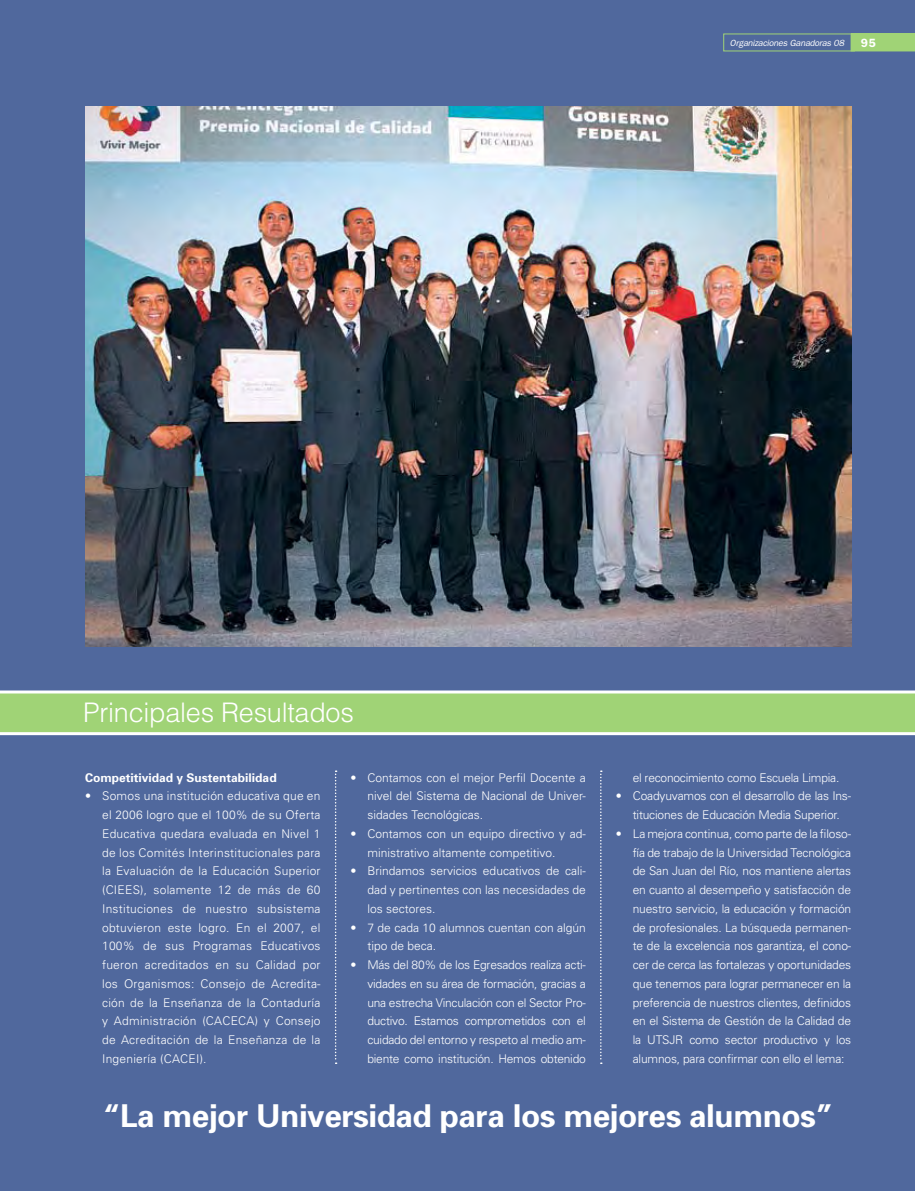
<style>
.page{position:relative;width:915px;height:1191px;background:#fff}
.page>*{position:absolute;margin:0;border:0;box-sizing:border-box;transform-origin:0 0}
.t1{font:700 31.5px "Univers";letter-spacing:-.015em;color:#fff}
.t2{font:300 27px "Helvetica";letter-spacing:-.01em;color:#fff}
.t3{font:300 12px/18.8px "Univers";color:#fff;text-align:justify}
.t4{font:300 12px "Univers";letter-spacing:-.02em;color:#fff}
.t5{font:700 12px "Univers";color:#fff}
.t6{font:600 12px "Franklin Gothic";color:#fff}
.t7{font:italic 9px "Franklin Gothic";letter-spacing:-.02em;color:#fff}
</style>
<div class="page">
<div style="left:0;top:0;width:914px;height:1191px;background:#50689d"></div>
<div style="left:723px;top:34px;width:131px;height:17px;border:1px solid #a0d376"></div>
<svg style="left:850px;top:34px;width:64px;height:17px"></svg>
<div style="left:0;top:691px;width:914px;height:42px;background:#a0d376"></div>
<hr style="left:0;top:690px;width:914px;height:3px;background:#fff">
<hr style="left:0;top:732px;width:914px;height:3px;background:#fff">
<img style="left:85px;top:106px;width:765px;height:540px">
<svg style="left:335px;top:770px;width:1px;height:294px"></svg>
<svg style="left:600px;top:770px;width:1px;height:294px"></svg>
<p class="t7" style="left:729px;top:38px;width:116px">Organizaciones Ganadoras 08</p>
<p class="t6" style="left:860px;top:35px;width:9px">95</p>
<h2 class="t2" style="left:83px;top:695px;width:272px">Principales Resultados</h2>
<p class="t5" style="left:85px;top:769px;width:193px">Competitividad y Sustentabilidad</p>
<p class="t3" style="left:102px;top:786px;width:220px;text-indent:-17px">• Somos una institución educativa que en el 2006 logro que el 100% de su Oferta Educativa quedara evaluada en Nivel 1 de los Comités Interinstitucionales para la Evaluación de la Educación Superior (CIEES), solamente 12 de más de 60<br>Instituciones de nuestro subsistema obtuvieron este logro. En el 2007, el 100% de sus Programas Educativos fueron acreditados en su Calidad por los Organismos: Consejo de Acredita&shy;ción de la Enseñanza de la Contaduría y Administración (CACECA) y Consejo de Acreditación de la Enseñanza de la Ingeniería (CACEI).</p>
<p class="t3" style="left:367px;top:767px;width:220px;text-indent:-17px">• Contamos con el mejor Perfil Docente a nivel del Sistema de Nacional de Univer&shy;sidades Tecnológicas.</p>
<p class="t3" style="left:367px;top:823px;width:220px;text-indent:-17px">• Contamos con un equipo directivo y ad&shy;ministrativo altamente competitivo.</p>
<p class="t3" style="left:367px;top:861px;width:220px;text-indent:-17px">• Brindamos servicios educativos de cali&shy;dad y pertinentes con las necesidades de los sectores.</p>
<p class="t3" style="left:367px;top:917px;width:220px;text-indent:-17px">• 7 de cada 10 alumnos cuentan con algún tipo de beca.</p>
<p class="t3" style="left:367px;top:955px;width:220px;text-indent:-17px">• Más del 80% de los Egresados realiza acti&shy;vidades en su área de formación, gracias a una estrecha Vinculación con el Sector Pro&shy;ductivo. Estamos comprometidos con el cuidado del entorno y respeto al medio am&shy;biente como institución. Hemos obtenido</p>
<p class="t4" style="left:632px;top:770px;width:208px">el reconocimiento como Escuela Limpia.</p>
<p class="t3" style="left:615px;top:786px;width:237px;text-align:center">• Coadyuvamos con el desarrollo de las Ins&shy;tituciones de Educación Media Superior.</p>
<p class="t3" style="left:632px;top:823px;width:220px;text-indent:-17px">• La mejora continua, como parte de la filoso&shy;fía de trabajo de la Universidad Tecnológica de San Juan del Río, nos mantiene alertas en cuanto al desempeño y satisfacción de nuestro servicio, la educación y formación de profesionales. La búsqueda permanen&shy;te de la excelencia nos garantiza, el cono&shy;cer de cerca las fortalezas y oportunidades que tenemos para lograr permanecer en la preferencia de nuestros clientes, definidos en el Sistema de Gestión de la Calidad de la UTSJR como sector productivo y los alumnos, para confirmar con ello el lema:</p>
<h1 class="t1" style="left:103px;top:1095px;width:731px">“La mejor Universidad para los mejores alumnos”</h1>
</div>
